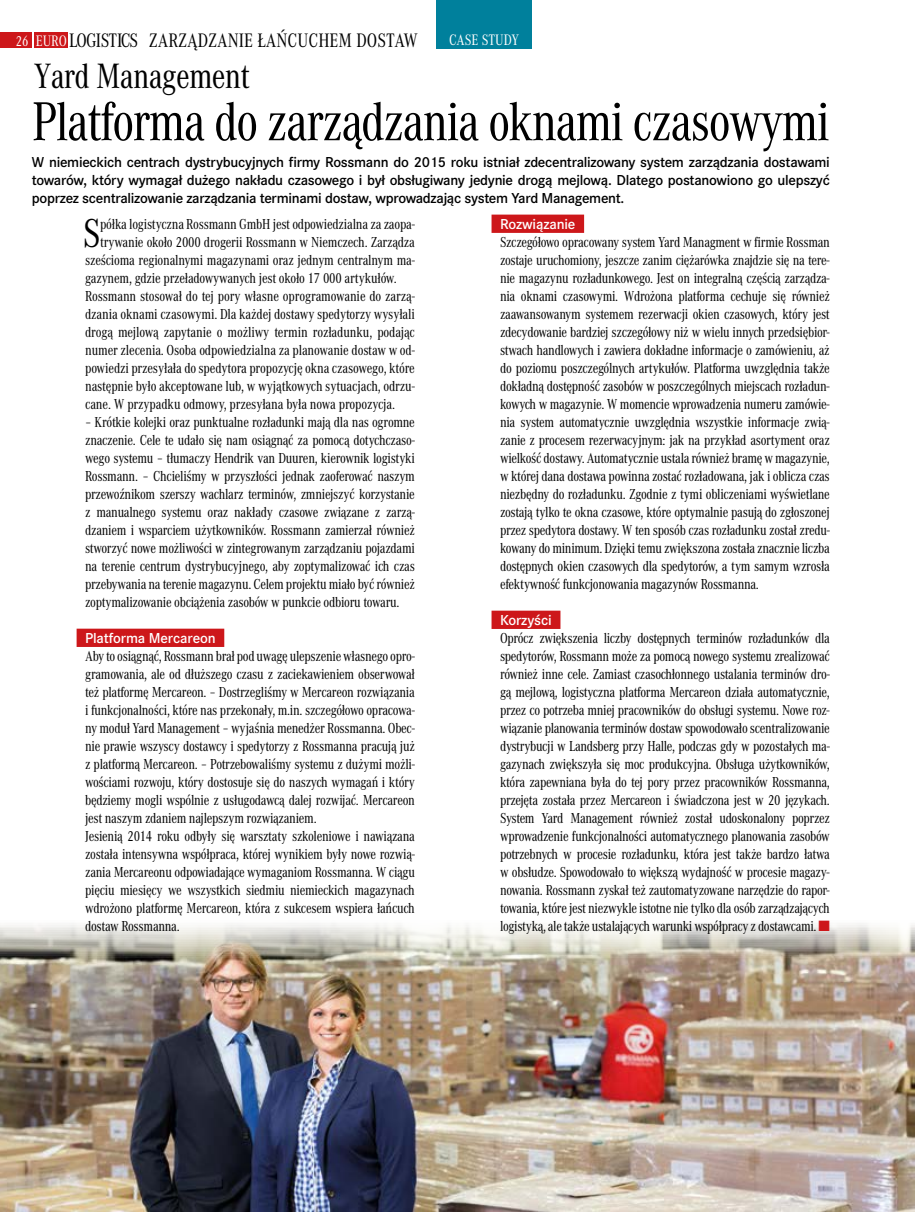
<style>
.page{position:relative;width:915px;height:1212px;background:#fff}
.page>*{position:absolute;margin:0;border:0;box-sizing:border-box;transform-origin:0 0}
.t1{font:56.85px "Corporate A Con";letter-spacing:-.03em;color:#000}
.t2{font:41.85px "Corporate A Con";color:#000}
.t3{font:36.45px "Corporate A Con";letter-spacing:-.02em;color:#000}
.t4{font:20.25px "Corporate A Con";color:#000}
.t5{font:15.75px "Corporate A Con";color:#fff}
.t6{font:15px/18px "Corporate A Con";letter-spacing:-.02em;color:#000;text-align:justify}
.t7{font:600 15px/18px "Corporate S";letter-spacing:-.02em;color:#000;text-align:justify}
.t8{font:600 15px "Corporate S";letter-spacing:-.01em;color:#fff}
.s1{font-size:15px;color:#fff}
.s2{font-size:15.75px;color:#fff}
.s3{color:#cd171a}
</style>
<div class="page">
<div style="left:34px;top:33px;width:34px;height:15px;background:#cd171a"></div>
<div style="left:0;top:32px;width:32px;height:16px;background:#cd171a"></div>
<img style="left:0;top:923px;width:914px;height:289px">
<div style="left:77px;top:629px;width:147px;height:18px;background:#cd171a"></div>
<div style="left:491px;top:215px;width:93px;height:18px;background:#cd171a"></div>
<div style="left:491px;top:611px;width:69px;height:18px;background:#cd171a"></div>
<div style="left:436px;top:0;width:95px;height:48px;background:#00809c"></div>
<h3 class="t4" style="left:16px;top:30px;width:403px"><span class="s1">26</span> <span class="s2">EURO</span> LOGISTICS ZARZĄDZANIE ŁAŃCUCHEM DOSTAW</h3>
<h3 class="t3" style="left:34px;top:56px;width:218px">Yard Management</h3>
<p class="t5" style="left:449px;top:31px;width:71px">CASE STUDY</p>
<h1 class="t1" style="left:32px;top:91px;width:799px">Platforma do zarządzania oknami czasowymi</h1>
<p class="t7" style="left:32px;top:153px;width:799px">W niemieckich centrach dystrybucyjnych firmy Rossmann do 2015 roku istniał zdecentralizowany system zarządzania dostawami towarów, który wymagał dużego nakładu czasowego i był obsługiwany jedynie drogą mejlową. Dlatego postanowiono go ulepszyć poprzez scentralizowanie zarządzania terminami dostaw, wprowadzając system Yard Management.</p>
<h2 class="t2" style="left:83px;top:211px;width:19px">S</h2>
<p class="t6" style="left:100px;top:215px;width:316px">półka logistyczna Rossmann GmbH jest odpowiedzialna za zaopa-</p>
<p class="t8" style="left:500px;top:215px;width:77px">Rozwiązanie</p>
<p class="t6" style="left:500px;top:233px;width:331px">Szczegółowo opracowany system Yard Managment w firmie Rossman zostaje uruchomiony, jeszcze zanim ciężarówka znajdzie się na tere&shy;nie magazynu rozładunkowego. Jest on integralną częścią zarządza&shy;nia oknami czasowymi. Wdrożona platforma cechuje się również zaawansowanym systemem rezerwacji okien czasowych, który jest zdecydowanie bardziej szczegółowy niż w wielu innych przedsiębior&shy;stwach handlowych i zawiera dokładne informacje o zamówieniu, aż do poziomu poszczególnych artykułów. Platforma uwzględnia także dokładną dostępność zasobów w poszczególnych miejscach rozładun&shy;kowych w magazynie. W momencie wprowadzenia numeru zamówie&shy;nia system automatycznie uwzględnia wszystkie informacje zwią&shy;zanie z procesem rezerwacyjnym: jak na przykład asortyment oraz wielkość dostawy. Automatycznie ustala również bramę w magazynie, w której dana dostawa powinna zostać rozładowana, jak i oblicza czas niezbędny do rozładunku. Zgodnie z tymi obliczeniami wyświetlane zostają tylko te okna czasowe, które optymalnie pasują do zgłoszonej przez spedytora dostawy. W ten sposób czas rozładunku został zredu&shy;kowany do minimum. Dzięki temu zwiększona została znacznie liczba dostępnych okien czasowych dla spedytorów, a tym samym wzrosła efektywność funkcjonowania magazynów Rossmanna.</p>
<p class="t8" style="left:500px;top:611px;width:53px">Korzyści</p>
<p class="t6" style="left:500px;top:629px;width:331px">Oprócz zwiększenia liczby dostępnych terminów rozładunków dla spedytorów, Rossmann może za pomocą nowego systemu zrealizować również inne cele. Zamiast czasochłonnego ustalania terminów dro&shy;gą mejlową, logistyczna platforma Mercareon działa automatycznie, przez co potrzeba mniej pracowników do obsługi systemu. Nowe roz&shy;wiązanie planowania terminów dostaw spowodowało scentralizowanie dystrybucji w Landsberg przy Halle, podczas gdy w pozostałych ma&shy;gazynach zwiększyła się moc produkcyjna. Obsługa użytkowników, która zapewniana była do tej pory przez pracowników Rossmanna, przejęta została przez Mercareon i świadczona jest w 20 językach.<br>System Yard Management również został udoskonalony poprzez wprowadzenie funkcjonalności automatycznego planowania zasobów potrzebnych w procesie rozładunku, która jest także bardzo łatwa w obsłudze. Spowodowało to większą wydajność w procesie magazy&shy;nowania. Rossmann zyskał też zautomatyzowane narzędzie do rapor&shy;towania, które jest niezwykle istotne nie tylko dla osób zarządzających logistyką, ale także ustalających warunki współpracy z dostawcami. <span class="s3">■</span></p>
<p class="t6" style="left:100px;top:233px;width:316px">trywanie około 2000 drogerii Rossmann w Niemczech. Zarządza</p>
<p class="t6" style="left:85px;top:251px;width:331px">sześcioma regionalnymi magazynami oraz jednym centralnym ma-</p>
<p class="t6" style="left:85px;top:269px;width:313px">gazynem, gdzie przeładowywanych jest około 17 000 artykułów.</p>
<p class="t6" style="left:85px;top:287px;width:331px">Rossmann stosował do tej pory własne oprogramowanie do zarzą-</p>
<p class="t6" style="left:85px;top:305px;width:331px">dzania oknami czasowymi. Dla każdej dostawy spedytorzy wysyłali</p>
<p class="t6" style="left:85px;top:323px;width:331px">drogą mejlową zapytanie o możliwy termin rozładunku, podając</p>
<p class="t6" style="left:85px;top:341px;width:331px">numer zlecenia. Osoba odpowiedzialna za planowanie dostaw w od-</p>
<p class="t6" style="left:85px;top:359px;width:331px">powiedzi przesyłała do spedytora propozycję okna czasowego, które</p>
<p class="t6" style="left:85px;top:377px;width:331px">następnie było akceptowane lub, w wyjątkowych sytuacjach, odrzu-</p>
<p class="t6" style="left:85px;top:395px;width:311px">cane. W przypadku odmowy, przesyłana była nowa propozycja.</p>
<p class="t6" style="left:85px;top:413px;width:331px">– Krótkie kolejki oraz punktualne rozładunki mają dla nas ogromne znaczenie. Cele te udało się nam osiągnąć za pomocą dotychczaso&shy;wego systemu – tłumaczy Hendrik van Duuren, kierownik logistyki Rossmann. – Chcieliśmy w przyszłości jednak zaoferować naszym przewoźnikom szerszy wachlarz terminów, zmniejszyć korzystanie z manualnego systemu oraz nakłady czasowe związane z zarzą&shy;dzaniem i wsparciem użytkowników. Rossmann zamierzał również stworzyć nowe możliwości w zintegrowanym zarządzaniu pojazdami na terenie centrum dystrybucyjnego, aby zoptymalizować ich czas przebywania na terenie magazynu. Celem projektu miało być również zoptymalizowanie obciążenia zasobów w punkcie odbioru towaru.</p>
<p class="t8" style="left:85px;top:629px;width:132px">Platforma Mercareon</p>
<p class="t6" style="left:85px;top:647px;width:331px;text-align:left">Aby to osiągnąć, Rossmann brał pod uwagę ulepszenie własnego opro&shy;gramowania, ale od dłuższego czasu z zaciekawieniem obserwował też platformę Mercareon. – Dostrzegliśmy w Mercareon rozwiązania i funkcjonalności, które nas przekonały, m.in. szczegółowo opracowa&shy;ny moduł Yard Management – wyjaśnia menedżer Rossmanna. Obec&shy;nie prawie wszyscy dostawcy i spedytorzy z Rossmanna pracują już z platformą Mercareon. – Potrzebowaliśmy systemu z dużymi możli&shy;wościami rozwoju, który dostosuje się do naszych wymagań i który będziemy mogli wspólnie z usługodawcą dalej rozwijać. Mercareon jest naszym zdaniem najlepszym rozwiązaniem.<br>Jesienią 2014 roku odbyły się warsztaty szkoleniowe i nawiązana została intensywna współpraca, której wynikiem były nowe rozwią&shy;zania Mercareonu odpowiadające wymaganiom Rossmanna. W ciągu pięciu miesięcy we wszystkich siedmiu niemieckich magazynach wdrożono platformę Mercareon, która z sukcesem wspiera łańcuch dostaw Rossmanna.</p>
</div>
